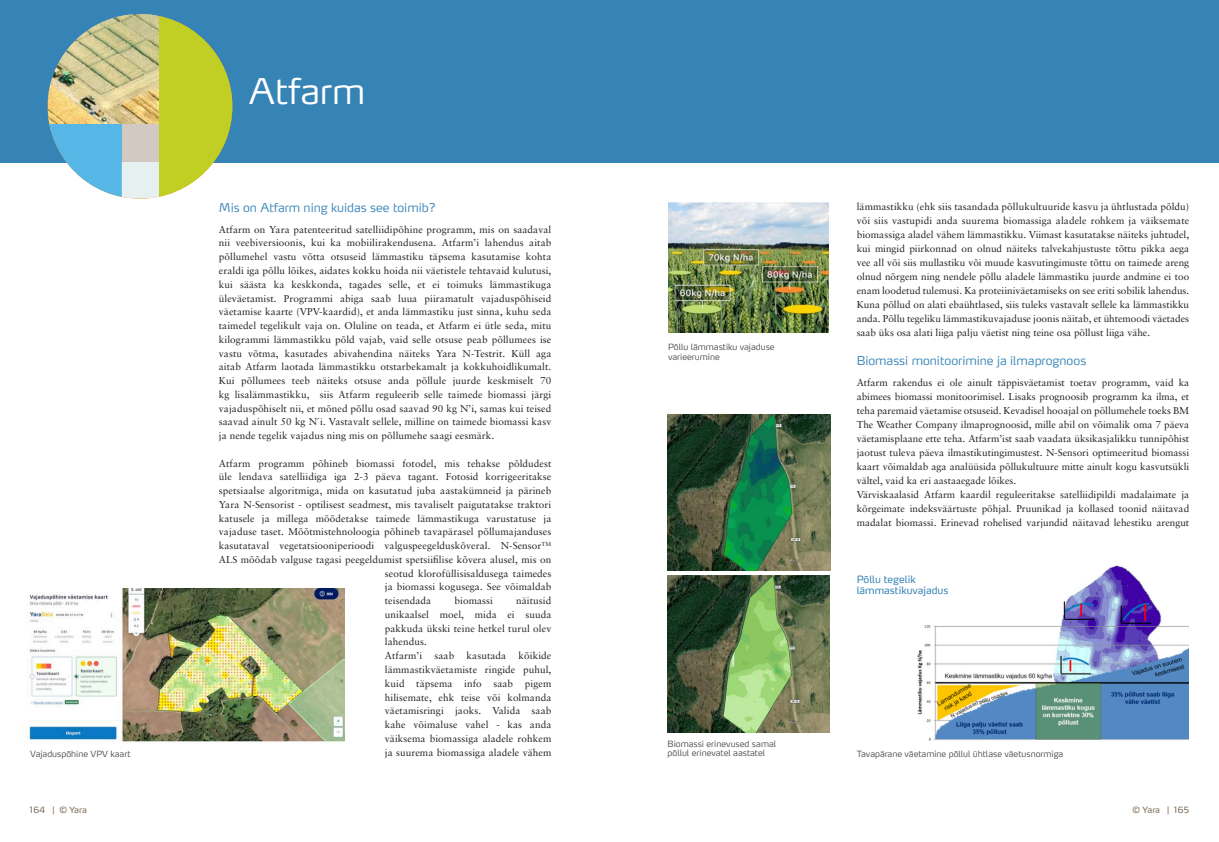
<style>
.page{position:relative;width:1219px;height:842px;background:#fff}
.page>*{position:absolute;margin:0;border:0;box-sizing:border-box;transform-origin:0 0}
.Brochure_title{font:300 35px "Max OT";color:#fff}
.t1{font:300 12px "Max OT";color:#3684b6}
._24_body{font:10px/13.8px "Sabon LT Pro";letter-spacing:.01em;color:#231f20;text-align:justify}
.t2{font:10px/11px "Max OT";color:#3684b6}
._23_box_list_S{font:300 8.5px/9.5px "Max OT";color:#4b4c4d}
.t3{font:8.5px "Max OT";letter-spacing:-.015em;color:#7c6954}
</style>
<div class="page">
<img style="left:917px;top:565px;width:272px;height:176px">
<div style="left:894px;top:561px;width:191px;height:23px;background:#fff"></div>
<div style="left:0;top:0;width:1219px;height:162px;background:#3684b6"></div>
<img style="left:48px;top:14px;width:111px;height:110px">
<svg style="left:48px;top:124px;width:74px;height:73px;fill:#56b7e7"></svg>
<svg style="left:122px;top:161px;width:37px;height:38px"></svg>
<div style="left:122px;top:124px;width:37px;height:37px;background:#d1c9c2"></div>
<svg style="left:159px;top:16px;width:73px;height:181px;fill:#c1ce23"></svg>
<img style="left:668px;top:203px;width:161px;height:130px">
<img style="left:24px;top:589px;width:321px;height:153px">
<img style="left:668px;top:576px;width:161px;height:156px">
<img style="left:668px;top:414px;width:162px;height:156px">
<p class="Brochure_title" style="left:249px;top:68px;width:118px">Atfarm</p>
<p class="t1" style="left:219px;top:200px;width:219px">Mis on Atfarm ning kuidas see toimib?</p>
<p class="_24_body" style="left:219px;top:222px;width:334px">Atfarm on Yara patenteeritud satelliidipõhine programm, mis on saadaval nii veebiversioonis, kui ka mobiilirakendusena. Atfarm’i lahendus aitab põllumehel vastu võtta otsuseid lämmastiku täpsema kasutamise kohta eraldi iga põllu lõikes, aidates kokku hoida nii väetistele tehtavaid kulutusi, kui säästa ka keskkonda, tagades selle, et ei toimuks lämmastikuga üleväetamist. Programmi abiga saab luua piiramatult vajaduspõhiseid väetamise kaarte (VPV-kaardid), et anda lämmastiku just sinna, kuhu seda taimedel tegelikult vaja on. Oluline on teada, et Atfarm ei ütle seda, mitu kilogrammi lämmastikku põld vajab, vaid selle otsuse peab põllumees ise vastu võtma, kasutades abivahendina näiteks Yara N-Testrit. Küll aga aitab Atfarm laotada lämmastikku otstarbekamalt ja kokkuhoidlikumalt.<br>Kui põllumees teeb näiteks otsuse anda põllule juurde keskmiselt 70 kg lisalämmastikku, siis Atfarm reguleerib selle taimede biomassi järgi vajaduspõhiselt nii, et mõned põllu osad saavad 90 kg N’i, samas kui teised saavad ainult 50 kg N´i. Vastavalt sellele, milline on taimede biomassi kasv ja nende tegelik vajadus ning mis on põllumehe saagi eesmärk.</p>
<p class="_24_body" style="left:219px;top:456px;width:334px">Atfarm programm põhineb biomassi fotodel, mis tehakse põldudest</p>
<p class="_24_body" style="left:219px;top:470px;width:334px">üle lendava satelliidiga iga 2-3 päeva tagant. Fotosid korrigeeritakse</p>
<p class="_24_body" style="left:219px;top:483px;width:334px">spetsiaalse algoritmiga, mida on kasutatud juba aastakümneid ja pärineb</p>
<p class="_24_body" style="left:219px;top:497px;width:334px">Yara N-Sensorist - optilisest seadmest, mis tavaliselt paigutatakse traktori</p>
<p class="_24_body" style="left:219px;top:511px;width:334px">katusele ja millega mõõdetakse taimede lämmastikuga varustatuse ja</p>
<p class="_24_body" style="left:219px;top:525px;width:334px">vajaduse taset. Mõõtmistehnoloogia põhineb tavapärasel põllumajanduses</p>
<p class="_24_body" style="left:219px;top:538px;width:334px">kasutataval vegetatsiooniperioodi valguspeegelduskõveral. N-Sensor<sup>TM</sup></p>
<p class="_24_body" style="left:219px;top:552px;width:334px">ALS mõõdab valguse tagasi peegeldumist spetsiifilise kõvera alusel, mis on</p>
<p class="_24_body" style="left:385px;top:566px;width:168px">seotud klorofüllisisaldusega taimedes</p>
<p class="_24_body" style="left:385px;top:580px;width:168px">ja biomassi kogusega. See võimaldab</p>
<p class="_24_body" style="left:385px;top:593px;width:48px">teisendada</p>
<p class="_24_body" style="left:454px;top:593px;width:40px">biomassi</p>
<p class="_23_box_list_S" style="left:668px;top:342px;width:108px">Põllu lämmastiku vajaduse varieerumine</p>
<p class="_24_body" style="left:385px;top:593px;width:168px;text-indent:131px">näitusid unikaalsel moel, mida ei suuda pakkuda ükski teine hetkel turul olev lahendus.</p>
<p class="_24_body" style="left:385px;top:649px;width:168px">Atfarm’i saab kasutada kõikide lämmastikväetamiste ringide puhul, kuid täpsema info saab pigem hilisemate, ehk teise või kolmanda väetamisringi jaoks. Valida saab kahe võimaluse vahel - kas anda väiksema biomassiga aladele rohkem ja suurema biomassiga aladele vähem</p>
<p class="_23_box_list_S" style="left:30px;top:748px;width:102px">Vajaduspõhine VPV kaart</p>
<p class="_23_box_list_S" style="left:668px;top:739px;width:110px">Biomassi erinevused samal põllul erinevatel aastatel</p>
<p class="_24_body" style="left:857px;top:200px;width:334px">lämmastikku (ehk siis tasandada põllukultuuride kasvu ja ühtlustada põldu) või siis vastupidi anda suurema biomassiga aladele rohkem ja väiksemate biomassiga aladel vähem lämmastikku. Viimast kasutatakse näiteks juhtudel, kui mingid piirkonnad on olnud näiteks talvekahjustuste tõttu pikka aega vee all või siis mullastiku või muude kasvutingimuste tõttu on taimede areng olnud nõrgem ning nendele põllu aladele lämmastiku juurde andmine ei too enam loodetud tulemusi. Ka proteiiniväetamiseks on see eriti sobilik lahendus.<br>Kuna põllud on alati ebaühtlased, siis tuleks vastavalt sellele ka lämmastikku anda. Põllu tegeliku lämmastikuvajaduse joonis näitab, et ühtemoodi väetades saab üks osa alati liiga palju väetist ning teine osa põllust liiga vähe.</p>
<p class="t1" style="left:857px;top:353px;width:231px">Biomassi monitoorimine ja ilmaprognoos</p>
<p class="_24_body" style="left:857px;top:375px;width:334px">Atfarm rakendus ei ole ainult täppisväetamist toetav programm, vaid ka abimees biomassi monitoorimisel. Lisaks prognoosib programm ka ilma, et teha paremaid väetamise otsuseid. Kevadisel hooajal on põllumehele toeks BM The Weather Company ilmaprognoosid, mille abil on võimalik oma 7 päeva väetamisplaane ette teha. Atfarm’ist saab vaadata üksikasjalikku tunnipõhist jaotust tuleva päeva ilmastikutingimustest. N-Sensori optimeeritud biomassi kaart võimaldab aga analüüsida põllukultuure mitte ainult kogu kasvutsükli vältel, vaid ka eri aastaaegade lõikes.</p>
<p class="_24_body" style="left:857px;top:487px;width:334px">Värviskaalasid Atfarm kaardil reguleeritakse satelliidipildi madalaimate ja kõrgeimate indeksväärtuste põhjal. Pruunikad ja kollased toonid näitavad madalat biomassi. Erinevad rohelised varjundid näitavad lehestiku arengut</p>
<p class="t2" style="left:857px;top:574px;width:93px">Põllu tegelik lämmastikuvajadus</p>
<p class="_23_box_list_S" style="left:857px;top:748px;width:208px">Tavapärane väetamine põllul ühtlase väetusnormiga</p>
<p class="t3" style="left:30px;top:804px;width:59px">164 | © Yara</p>
<p class="t3" style="left:1133px;top:804px;width:58px">© Yara | 165</p>
</div>
